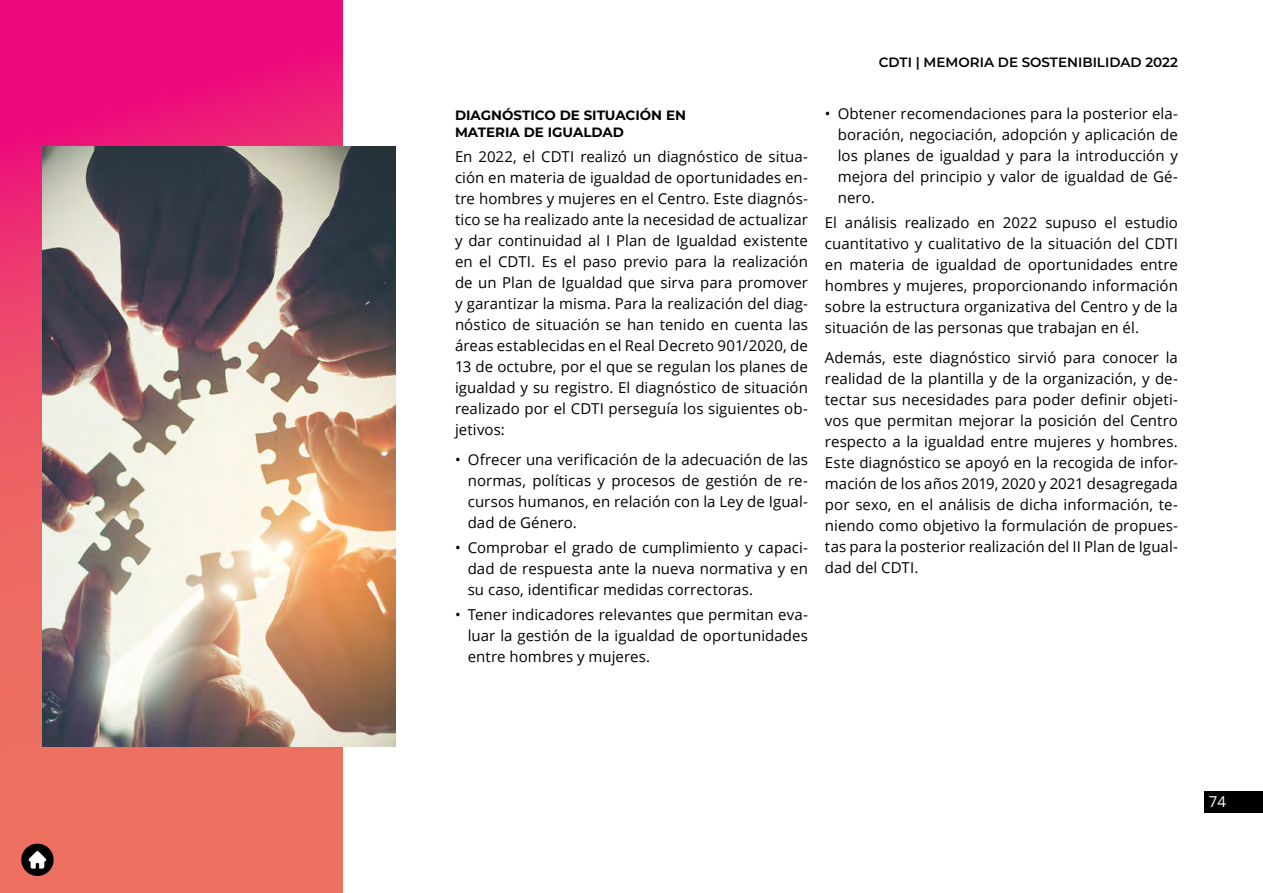
<style>
.page{position:relative;width:1263px;height:893px;background:#fff}
.page>*{position:absolute;margin:0;border:0;box-sizing:border-box;transform-origin:0 0}
.t1{font:15px/21px "Open Sans";letter-spacing:.005em;color:#000;text-align:justify}
.t2{font:15px "Open Sans";color:#fff}
.t3{font:700 13.5px/16.5px "Montserrat";color:#000}
.t4{font:600 13.5px "Montserrat";color:#000}
</style>
<div class="page">
<svg style="left:0;top:0;width:342px;height:893px;background:#eb436c"></svg>
<div style="left:1205px;top:791px;width:58px;height:21px;background:#000"></div>
<img style="left:43px;top:147px;width:352px;height:599px">
<div style="left:21px;top:844px;width:33px;height:32px;background:#000;border-radius:50%"></div>
<svg style="left:29px;top:851px;width:17px;height:17px"></svg>
<p class="t3" style="left:455px;top:107px;width:232px">DIAGNÓSTICO DE SITUACIÓN EN<br>MATERIA DE IGUALDAD</p>
<p class="t1" style="left:455px;top:146px;width:354px">En 2022, el CDTI realizó un diagnóstico de situa&shy;ción en materia de igualdad de oportunidades en&shy;tre hombres y mujeres en el Centro. Este diagnós&shy;tico se ha realizado ante la necesidad de actualizar y dar continuidad al I Plan de Igualdad existente en el CDTI. Es el paso previo para la realización de un Plan de Igualdad que sirva para promover y garantizar la misma. Para la realización del diag&shy;nóstico de situación se han tenido en cuenta las áreas establecidas en el Real Decreto 901/2020, de 13 de octubre, por el que se regulan los planes de igualdad y su registro. El diagnóstico de situación realizado por el CDTI perseguía los siguientes ob&shy;jetivos:</p>
<p class="t1" style="left:468px;top:448px;width:342px;text-indent:-13px">• Ofrecer una verificación de la adecuación de las normas, políticas y procesos de gestión de re&shy;cursos humanos, en relación con la Ley de Igual&shy;dad de Género.</p>
<p class="t1" style="left:468px;top:537px;width:342px;text-indent:-13px">• Comprobar el grado de cumplimiento y capaci&shy;dad de respuesta ante la nueva normativa y en su caso, identificar medidas correctoras.</p>
<p class="t1" style="left:468px;top:604px;width:342px;text-indent:-13px">• Tener indicadores relevantes que permitan eva&shy;luar la gestión de la igualdad de oportunidades entre hombres y mujeres.</p>
<p class="t4" style="left:879px;top:53px;width:301px">CDTI | MEMORIA DE SOSTENIBILIDAD 2022</p>
<p class="t1" style="left:838px;top:103px;width:342px;text-indent:-13px">• Obtener recomendaciones para la posterior ela&shy;boración, negociación, adopción y aplicación de los planes de igualdad y para la introducción y mejora del principio y valor de igualdad de Gé&shy;nero.</p>
<p class="t1" style="left:825px;top:212px;width:354px">El análisis realizado en 2022 supuso el estudio cuantitativo y cualitativo de la situación del CDTI en materia de igualdad de oportunidades entre hombres y mujeres, proporcionando información sobre la estructura organizativa del Centro y de la situación de las personas que trabajan en él.</p>
<p class="t1" style="left:825px;top:346px;width:354px">Además, este diagnóstico sirvió para conocer la realidad de la plantilla y de la organización, y de&shy;tectar sus necesidades para poder definir objeti&shy;vos que permitan mejorar la posición del Centro respecto a la igualdad entre mujeres y hombres.<br>Este diagnóstico se apoyó en la recogida de infor&shy;mación de los años 2019, 2020 y 2021 desagregada por sexo, en el análisis de dicha información, te&shy;niendo como objetivo la formulación de propues&shy;tas para la posterior realización del II Plan de Igual&shy;dad del CDTI.</p>
<p class="t2" style="left:1209px;top:791px;width:19px">74</p>
</div>
